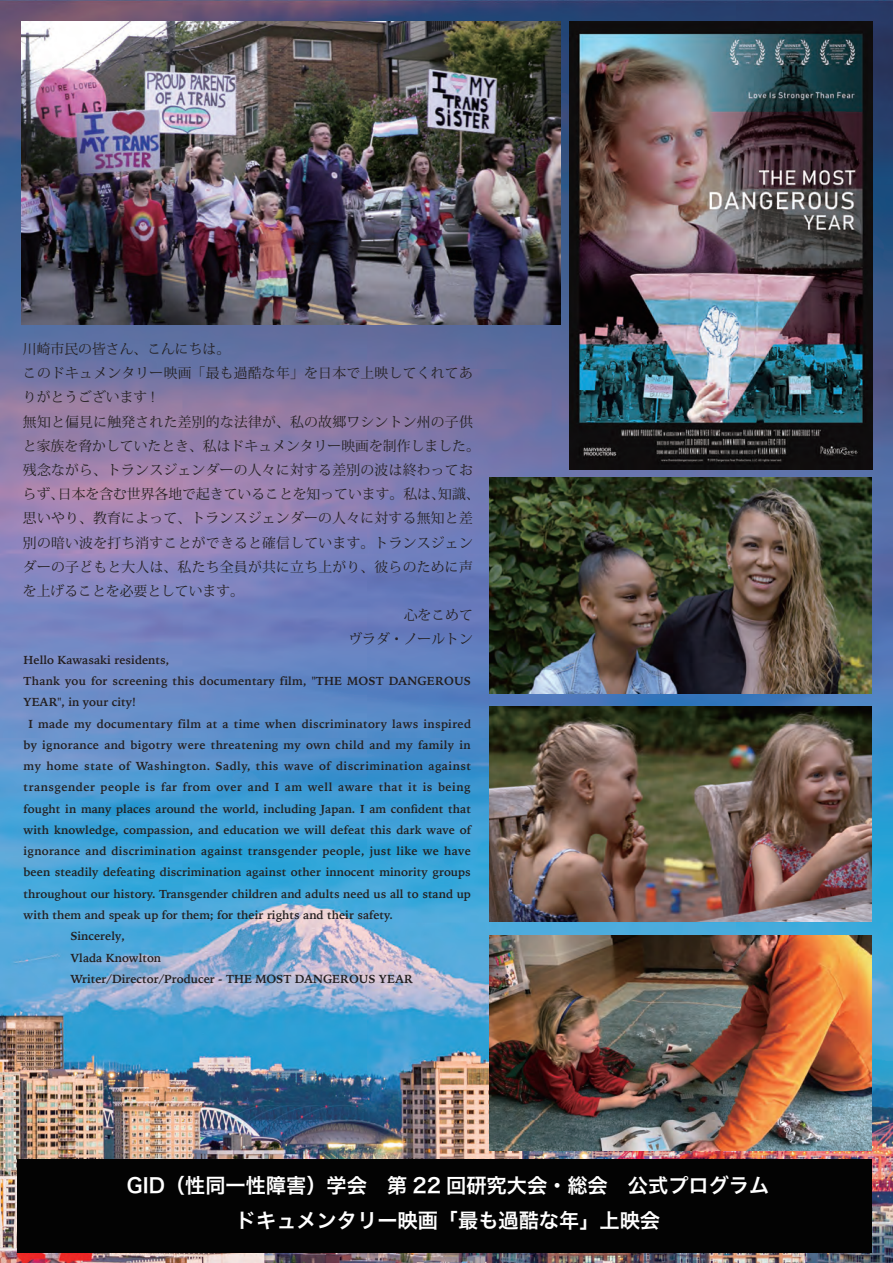
<style>
.page{position:relative;width:893px;height:1263px;background:#fff}
.page>*{position:absolute;margin:0;border:0;box-sizing:border-box;transform-origin:0 0}
.t1{font:20.25px "Hira Kaku Pro N W6";color:#fff}
.t2{font:13.8px/24.2px "Koz Min Pr 6 N";letter-spacing:.02em;color:#231f20}
.t3{font:13.8px "Koz Min Pr 6 N";color:#231f20}
.t4{font:700 11.7px/21.3px "Iowan Old Style";letter-spacing:.005em;color:#231f20}
.t5{font:700 11.7px/21.3px "Iowan Old Style";letter-spacing:.025em;color:#231f20;text-align:right}
.t6{font:700 11.7px "Iowan Old Style";letter-spacing:.035em;color:#231f20}
</style>
<div class="page">
<img style="left:0;top:1px;width:893px;height:1261px">
<img style="left:21px;top:21px;width:540px;height:304px">
<img style="left:489px;top:478px;width:383px;height:215px">
<img style="left:489px;top:707px;width:383px;height:215px">
<img style="left:489px;top:935px;width:383px;height:216px">
<div style="left:17px;top:1159px;width:855px;height:93px;background:#030303"></div>
<img style="left:570px;top:21px;width:302px;height:448px">
<p class="t3" style="left:23px;top:341px;width:209px">川崎市民の皆さん、こんにちは。</p>
<p class="t2" style="left:23px;top:361px;width:451px">このドキュメンタリー映画「最も過酷な年」を日本で上映してくれてありがとうございます !</p>
<p class="t2" style="left:23px;top:410px;width:451px">無知と偏見に触発された差別的な法律が、私の故郷ワシントン州の子供</p>
<p class="t3" style="left:23px;top:438px;width:458px">と家族を脅かしていたとき、私はドキュメンタリー映画を制作しました。</p>
<p class="t2" style="left:23px;top:458px;width:451px">残念ながら、トランスジェンダーの人々に対する差別の波は終わってお</p>
<p class="t2" style="left:438px;top:482px;width:43px">知識、</p>
<p class="t2" style="left:23px;top:482px;width:451px">らず、<br>思いやり、教育によって、トランスジェンダーの人々に対する無知と差別の暗い波を打ち消すことができると確信しています。トランスジェンダーの子どもと大人は、私たち全員が共に立ち上がり、彼らのために声を上げることを必要としています。</p>
<p class="t2" style="left:404px;top:603px;width:71px">心をこめて</p>
<p class="t3" style="left:348px;top:631px;width:126px">ヴラダ・ノールトン</p>
<p class="t3" style="left:58px;top:486px;width:388px">日本を含む世界各地で起きていることを知っています。私は、</p>
<p class="t4" style="left:24px;top:648px;width:147px">Hello Kawasaki residents,</p>
<p class="t4" style="left:24px;top:670px;width:449px">Thank you for screening this documentary film, "THE MOST DANGEROUS<br>YEAR ," in your city!</p>
<p class="t5" style="left:24px;top:712px;width:449px">I made my documentary film at a time when discriminatory laws inspired by ignorance and bigotry were threatening my own child and my family in against</p>
<p class="t4" style="left:216px;top:755px;width:36px">Sadly,</p>
<p class="t6" style="left:336px;top:755px;width:88px">discrimination</p>
<p class="t4" style="left:46px;top:755px;width:34px">home</p>
<p class="t6" style="left:136px;top:755px;width:76px">Washington.</p>
<p class="t4" style="left:256px;top:755px;width:24px">this</p>
<p class="t4" style="left:119px;top:755px;width:13px">of</p>
<p class="t4" style="left:319px;top:755px;width:13px">of</p>
<p class="t4" style="left:84px;top:755px;width:30px">state</p>
<p class="t4" style="left:24px;top:755px;width:19px">my</p>
<p class="t4" style="left:284px;top:755px;width:31px">wave</p>
<p class="t4" style="left:24px;top:776px;width:449px">transgender<br>fought in many places around the world, including Japan I. am confident that with knowledge, compassion, and education we will defeat this dark wave of ignorance and discrimination against transgender people, just like we have been steadily defeating discrimination against other innocent minority groups throughout our history. Transgender children and adults need us all to stand up with them and speak up for them; for their rights and their safety.</p>
<p class="t4" style="left:70px;top:925px;width:56px">Sincerely,</p>
<p class="t4" style="left:70px;top:946px;width:344px">Vlada Knowlton<br>Writer/Director/Producer - THE MOST DANGEROUS YEAR</p>
<p class="t4" style="left:248px;top:776px;width:23px">and</p>
<p class="t4" style="left:438px;top:776px;width:34px">being</p>
<p class="t4" style="left:101px;top:776px;width:41px">people</p>
<p class="t4" style="left:308px;top:776px;width:26px">well</p>
<p class="t4" style="left:379px;top:776px;width:26px">that</p>
<p class="t4" style="left:161px;top:776px;width:18px">far</p>
<p class="t4" style="left:183px;top:776px;width:30px">from</p>
<p class="t4" style="left:146px;top:776px;width:11px">is</p>
<p class="t4" style="left:408px;top:776px;width:10px">it</p>
<p class="t4" style="left:423px;top:776px;width:11px">is</p>
<p class="t4" style="left:275px;top:776px;width:6px">I</p>
<p class="t4" style="left:217px;top:776px;width:27px">over</p>
<p class="t4" style="left:338px;top:776px;width:37px">aware</p>
<p class="t4" style="left:285px;top:776px;width:19px">am</p>
<p class="t1" style="left:127px;top:1166px;width:644px">GID（性同一性障害）学会　第 22 回研究大会・総会　公式プログラム</p>
<p class="t1" style="left:236px;top:1202px;width:426px">ドキュメンタリー映画「最も過酷な年」上映会</p>
</div>
